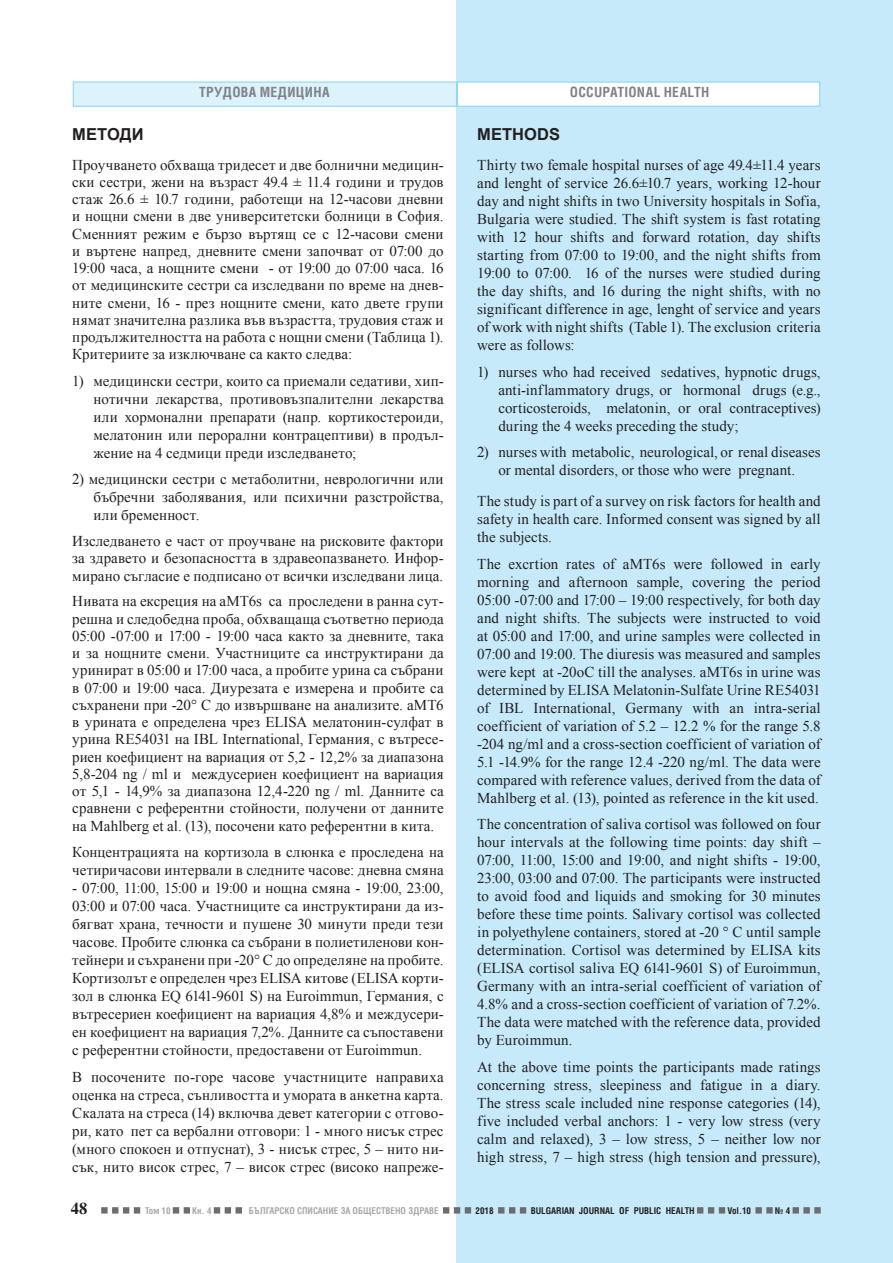
<style>
.page{position:relative;width:893px;height:1263px;background:#fff}
.page>*{position:absolute;margin:0;border:0;box-sizing:border-box;transform-origin:0 0}
.Podzaglavie{font:700 16.5px "Arial";letter-spacing:.005em;color:#231f20}
.t1{font:700 16.5px "Times";color:#231f20}
.Abzac{font:15px/18px "Times New Roman";letter-spacing:.005em;color:#231f20;text-align:justify}
.Abzac_BG{font:15px/17.2px "Times New Roman";letter-spacing:.005em;color:#231f20;text-align:justify}
.TO4KA{font:15px/18px "Times New Roman";letter-spacing:.005em;color:#231f20;text-align:justify}
.Hed_NOT{font:700 13.5px "Lozen Condensed";letter-spacing:.02em;color:#808285}
.t2{font:700 9px "Lozen Condensed";color:#a8a9ad}
.t3{font:700 9px "Lozen Condensed";color:#231f20}
</style>
<div class="page">
<div style="left:456px;top:0;width:436px;height:1263px;background:#c6eafa"></div>
<div style="left:73px;top:81px;width:384px;height:26px;background:#dcf2fc;border:1px solid #8dd7f7"></div>
<div style="left:457px;top:81px;width:363px;height:26px;background:#fff;border:1px solid #8dd7f7"></div>
<svg style="left:101px;top:1207px;width:7px;height:6px"></svg>
<svg style="left:112px;top:1207px;width:359px;height:7px"></svg>
<svg style="left:498px;top:1207px;width:28px;height:6px"></svg>
<svg style="left:697px;top:1207px;width:28px;height:6px"></svg>
<svg style="left:755px;top:1207px;width:7px;height:6px"></svg>
<svg style="left:766px;top:1207px;width:7px;height:6px"></svg>
<svg style="left:793px;top:1207px;width:6px;height:6px"></svg>
<svg style="left:803px;top:1207px;width:7px;height:6px"></svg>
<svg style="left:814px;top:1207px;width:7px;height:6px"></svg>
<p class="Hed_NOT" style="left:199px;top:84px;width:132px">ТРУДОВА МЕДИЦИНА</p>
<p class="Hed_NOT" style="left:570px;top:84px;width:141px">OCCUPATIONAL HEALTH</p>
<p class="Podzaglavie" style="left:72px;top:123px;width:73px">МЕТОДИ</p>
<p class="Abzac_BG" style="left:72px;top:156px;width:373px">Проучването обхваща тридесет и две болнични медицин&shy;ски сестри, жени на възраст 49.4 ± 11.4 години и трудов стаж 26.6 ± 10.7 години, работещи на 12-часови дневни и нощни смени в две университетски болници в София.<br>Сменният режим е бързо въртящ се с 12-часови смени и въртене напред, дневните смени започват от 07:00 до 19:00 часа, а нощните смени - от 19:00 до 07:00 часа. 16 от медицинските сестри са изследвани по време на днев&shy;ните смени, 16 - през нощните смени, като двете групи нямат значителна разлика във възрастта, трудовия стаж и продължителността на работа с нощни смени (Таблица 1).<br>Критериите за изключване са както следва:</p>
<p class="TO4KA" style="left:94px;top:372px;width:352px;text-indent:-21px">1) медицински сестри, които са приемали седативи, хип&shy;нотични лекарства, противовъзпалителни лекарства или хормонални препарати (напр. кортикостероиди, мелатонин или перорални контрацептиви) в продъл&shy;жение на 4 седмици преди изследването;</p>
<p class="TO4KA" style="left:94px;top:470px;width:352px;text-indent:-21px">2) медицински сестри с метаболитни, неврологични или бъбречни заболявания, или психични разстройства, или бременност.</p>
<p class="Abzac_BG" style="left:72px;top:532px;width:373px">Изследването е част от проучване на рисковите фактори за здравето и безопасността в здравеопазването. Инфор&shy;мирано съгласие е подписано от всички изследвани лица.</p>
<p class="Abzac_BG" style="left:72px;top:592px;width:373px">Нивата на ексреция на aMT6s са проследени в ранна сут&shy;решна и следобедна проба, обхващаща съответно периода 05:00 -07:00 и 17:00 - 19:00 часа както за дневните, така и за нощните смени. Участниците са инструктирани да уринират в 05:00 и 17:00 часа, а пробите урина са събрани в 07:00 и 19:00 часа. Диурезата е измерена и пробите са съхранени при -20° С до извършване на анализите. аМТ6 в урината е определена чрез ELISA мелатонин-сулфат в урина RE54031 на IBL International, Германия, с вътресе&shy;риен коефициент на вариация от 5,2 - 12,2% за диапазона 5,8-204 ng / ml и междусериен коефициент на вариация от 5,1 - 14,9% за диапазона 12,4-220 ng / ml. Данните са сравнени с референтни стойности, получени от данните на Mahlberg et al. (13), посочени като референтни в кита.</p>
<p class="Abzac" style="left:72px;top:843px;width:373px">Концентрацията на кортизола в слюнка е проследена на четиричасови интервали в следните часове: дневна смяна</p>
<p class="Abzac" style="left:72px;top:879px;width:373px">- 07:00, 11:00, 15:00 и 19:00 и нощна смяна - 19:00, 23:00, 03:00 и 07:00 часа. Участниците са инструктирани да из&shy;бягват храна, течности и пушене 30 минути преди тези часове. Пробите слюнка са събрани в полиетиленови кон&shy;тейнери и съхранени при -20° С до определяне на пробите.<br>Кортизолът е определен чрез ELISA китове (ELISA корти&shy;зол в слюнка EQ 6141-9601 S) на Euroimmun, Германия, с вътресериен коефициент на вариация 4,8% и междусери&shy;ен коефициент на вариация 7,2%. Данните са съпоставени с референтни стойности, предоставени от Euroimmun.</p>
<p class="Abzac" style="left:72px;top:1067px;width:373px">В посочените по-горе часове участниците направиха оценка на стреса, сънливостта и умората в анкетна карта.<br>Скалата на стреса (14) включва девет категории с отгово&shy;ри, като пет са вербални отговори: 1 - много нисък стрес (много спокоен и отпуснат), 3 - нисък стрес, 5 – нито ни&shy;сък, нито висок стрес, 7 – висок стрес (високо напреже-</p>
<p class="Podzaglavie" style="left:477px;top:123px;width:84px">METHODS</p>
<p class="Abzac" style="left:477px;top:156px;width:345px">Thirty two female hospital nurses of age 49.4±11.4 years and lenght of service 26.6±10.7 years, working 12-hour day and night shifts in two University hospitals in Sofia, Bulgaria were studied. The shift system is fast rotating with 12 hour shifts and forward rotation, day shifts starting from 07:00 to 19:00, and the night shifts from 19:00 to 07:00. 16 of the nurses were studied during the day shifts, and 16 during the night shifts, with no significant difference in age, lenght of service and years of work with night shifts (Table 1). The exclusion criteria were as follows:</p>
<p class="TO4KA" style="left:498px;top:363px;width:324px;text-indent:-21px">1) nurses who had received sedatives, hypnotic drugs, anti-inflammatory drugs, or hormonal drugs (e.g., corticosteroids, melatonin, or oral contraceptives) during the 4 weeks preceding the study;</p>
<p class="TO4KA" style="left:477px;top:443px;width:345px;text-align:center">2) nurses with metabolic, neurological, or renal diseases or mental disorders, or those who were pregnant.</p>
<p class="Abzac" style="left:477px;top:492px;width:345px">The study is part of a survey on risk factors for health and safety in health care. Informed consent was signed by all the subjects.</p>
<p class="Abzac" style="left:477px;top:554px;width:345px">The excrtion rates of aMT6s were followed in early morning and afternoon sample, covering the period 05:00 -07:00 and 17:00 – 19:00 respectively, for both day and night shifts. The subjects were instructed to void at 05:00 and 17:00, and urine samples were collected in 07:00 and 19:00. The diuresis was measured and samples were kept at -20oC till the analyses. aMT6s in urine was determined by ELISA Melatonin-Sulfate Urine RE54031 of IBL International, Germany with an intra-serial coefficient of variation of 5.2 – 12.2 % for the range 5.8 -204 ng/ml and a cross-section coefficient of variation of 5.1 -14.9% for the range 12.4 -220 ng/ml. The data were compared with reference values, derived from the data of Mahlberg et al. (13), pointed as reference in the kit used.</p>
<p class="Abzac" style="left:477px;top:815px;width:345px">The concentration of saliva cortisol was followed on four hour intervals at the following time points: day shift – 07:00, 11:00, 15:00 and 19:00, and night shifts - 19:00, 23:00, 03:00 and 07:00. The participants were instructed to avoid food and liquids and smoking for 30 minutes before these time points. Salivary cortisol was collected in polyethylene containers, stored at -20 ° C until sample determination. Cortisol was determined by ELISA kits (ELISA cortisol saliva EQ 6141-9601 S) of Euroimmun, Germany with an intra-serial coefficient of variation of 4.8% and a cross-section coefficient of variation of 7.2%.<br>The data were matched with the reference data, provided by Euroimmun.</p>
<p class="Abzac" style="left:477px;top:1057px;width:345px">At the above time points the participants made ratings concerning stress, sleepiness and fatigue in a diary.<br>The stress scale included nine response categories (14), five included verbal anchors: 1 - very low stress (very calm and relaxed), 3 – low stress, 5 – neither low nor high stress, 7 – high stress (high tension and pressure),</p>
<p class="t1" style="left:71px;top:1198px;width:18px">48</p>
<p class="t2" style="left:145px;top:1205px;width:27px">Том 10</p>
<p class="t2" style="left:192px;top:1205px;width:21px">Кн. 4</p>
<p class="t2" style="left:249px;top:1205px;width:191px">БЪЛГАРСКО СПИСАНИЕ ЗА ОБЩЕСТВЕНО ЗДРАВЕ</p>
<p class="t3" style="left:476px;top:1205px;width:19px">2018</p>
<p class="t3" style="left:531px;top:1205px;width:166px">BULGARIAN JOURNAL OF PUBLIC HEALTH</p>
<p class="t3" style="left:727px;top:1205px;width:25px">Vol.10</p>
<p class="t3" style="left:775px;top:1205px;width:17px">№ 4</p>
</div>
